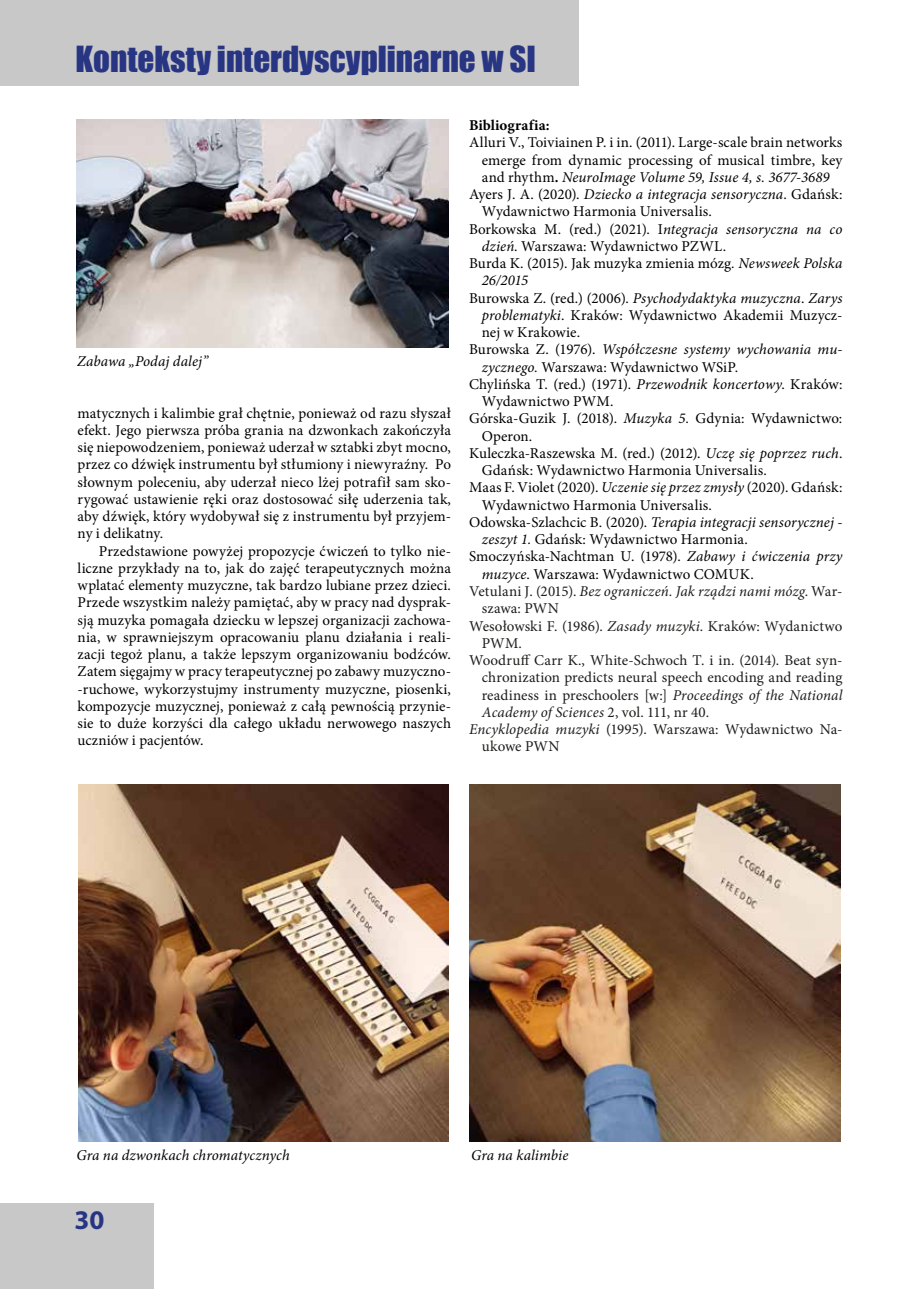
<style>
.page{position:relative;width:919px;height:1289px;background:#fff}
.page>*{position:absolute;margin:0;border:0;box-sizing:border-box;transform-origin:0 0}
.t1{font:33px "Impact";color:#283583}
.t2{font:700 27px "Myriad Pro";color:#283583}
.t3{font:15px/17.2px "Minion Pro";letter-spacing:.005em;color:#000;text-align:justify}
.t4{font:italic 15px "Minion Pro";letter-spacing:.005em;color:#000}
.t5{font:15px "Minion Pro";letter-spacing:.005em;color:#1d1d1b}
.t6{font:italic 15px "Minion Pro";letter-spacing:.005em;color:#1d1d1b}
.t7{font:700 15px "Minion Pro";letter-spacing:.005em;color:#000}
.s1{font-style:normal}
.s2{font-weight:700;font-style:normal}
.s3{font-style:italic}
</style>
<div class="page">
<div style="left:0;top:1203px;width:153px;height:85px;background:#c8c8c8"></div>
<div style="left:0;top:0;width:578px;height:85px;background:#c8c8c8"></div>
<img style="left:78px;top:784px;width:370px;height:357px">
<img style="left:469px;top:784px;width:371px;height:357px">
<img style="left:77px;top:119px;width:371px;height:228px">
<h1 class="t1" style="left:75px;top:34px;width:462px">Konteksty interdyscyplinarne w SI</h1>
<p class="t4" style="left:77px;top:351px;width:133px">Zabawa „Podaj dalej”</p>
<p class="t3" style="left:78px;top:404px;width:375px">matycznych i kalimbie grał chętnie, ponieważ od razu słyszał efekt. Jego pierwsza próba grania na dzwonkach zakończyła się niepowodzeniem, ponieważ uderzał w sztabki zbyt mocno, przez co dźwięk instrumentu był stłumiony i niewyraźny. Po słownym poleceniu, aby uderzał nieco lżej potrafił sam sko&shy;rygować ustawienie ręki oraz dostosować siłę uderzenia tak, aby dźwięk, który wydobywał się z instrumentu był przyjem&shy;ny i delikatny.</p>
<p class="t3" style="left:78px;top:542px;width:375px;text-indent:21px">Przedstawione powyżej propozycje ćwiczeń to tylko nie&shy;liczne przykłady na to, jak do zajęć terapeutycznych można wplatać elementy muzyczne, tak bardzo lubiane przez dzieci.<br>Przede wszystkim należy pamiętać, aby w pracy nad dysprak&shy;sją muzyka pomagała dziecku w lepszej organizacji zachowa&shy;nia, w sprawniejszym opracowaniu planu działania i reali&shy;zacji tegoż planu, a także lepszym organizowaniu bodźców.<br>Zatem sięgajmy w pracy terapeutycznej po zabawy muzyczno--ruchowe, wykorzystujmy instrumenty muzyczne, piosenki, kompozycje muzycznej, ponieważ z całą pewnością przynie&shy;sie to duże korzyści dla całego układu nerwowego naszych uczniów i pacjentów.</p>
<p class="t7" style="left:469px;top:115px;width:82px">Bibliografia:</p>
<p class="t3" style="left:469px;top:134px;width:375px">Alluri V., Toiviainen P. i in. (2011). Large-scale brain networks</p>
<p class="t3" style="left:482px;top:151px;width:362px">emerge from dynamic processing of musical timbre, key</p>
<p class="t4" style="left:482px;top:167px;width:349px"><span class="s1">and rhythm</span><span class="s2">.</span> NeuroImage Volume 59, Issue 4, s. 3677-3689</p>
<p class="t4" style="left:469px;top:184px;width:375px"><span class="s1">Ayers J. A. (2020).</span> Dziecko a integracja sensoryczna<span class="s1">. Gdańsk:</span></p>
<p class="t3" style="left:482px;top:203px;width:232px">Wydawnictwo Harmonia Universalis.</p>
<p class="t3" style="left:469px;top:220px;width:375px">Borkowska M. (red.) (2021). I<span class="s3">ntegracja sensoryczna na co</span></p>
<p class="t3" style="left:482px;top:237px;width:246px"><span class="s3">dzień</span>. Warszawa: Wydawnictwo PZWL.</p>
<p class="t3" style="left:469px;top:255px;width:375px">Burda K. (2015). Jak muzyka zmienia mózg<span class="s3">. Newsweek Polska</span></p>
<p class="t4" style="left:482px;top:270px;width:48px">26/2015</p>
<p class="t4" style="left:469px;top:287px;width:375px"><span class="s1">Burowska Z. (red.) (2006).</span> Psychodydaktyka muzyczna<span class="s1">.</span> Zarys</p>
<p class="t3" style="left:482px;top:306px;width:362px"><span class="s3">problematyki</span>. Kraków: Wydawnictwo Akademii Muzycz-</p>
<p class="t3" style="left:482px;top:324px;width:100px">nej w Krakowie.</p>
<p class="t4" style="left:469px;top:339px;width:375px"><span class="s1">Burowska Z. (1976).</span> Współczesne systemy wychowania mu-</p>
<p class="t3" style="left:482px;top:358px;width:258px"><span class="s3">zycznego.</span> Warszawa: Wydawnictwo WSiP.</p>
<p class="t3" style="left:469px;top:375px;width:375px">Chylińska T. (red.) (1971). <span class="s3">Przewodnik koncertowy</span>. Kraków:</p>
<p class="t3" style="left:482px;top:393px;width:133px">Wydawnictwo PWM.</p>
<p class="t3" style="left:469px;top:410px;width:375px">Górska-Guzik J. (2018). <span class="s3">Muzyka 5.</span> Gdynia: Wydawnictwo:</p>
<p class="t3" style="left:482px;top:427px;width:52px">Operon.</p>
<p class="t3" style="left:469px;top:444px;width:375px">Kuleczka-Raszewska M. (red.) (2012). <span class="s3">Uczę się poprzez ruch</span>.</p>
<p class="t3" style="left:482px;top:462px;width:286px">Gdańsk: Wydawnictwo Harmonia Universalis.</p>
<p class="t3" style="left:469px;top:479px;width:375px">Maas F. Violet (2020). <span class="s3">Uczenie się przez zmysły</span> (2020). Gdańsk:</p>
<p class="t3" style="left:482px;top:496px;width:232px">Wydawnictwo Harmonia Universalis.</p>
<p class="t4" style="left:469px;top:512px;width:375px"><span class="s1">Odowska-Szlachcic B. (2020).</span> Terapia integracji sensorycznej -</p>
<p class="t3" style="left:482px;top:531px;width:267px"><span class="s3">zeszyt 1.</span> Gdańsk: Wydawnictwo Harmonia.</p>
<p class="t3" style="left:469px;top:548px;width:375px">Smoczyńska-Nachtman U. (1978). <span class="s3">Zabawy i ćwiczenia przy</span></p>
<p class="t3" style="left:482px;top:565px;width:273px"><span class="s3">muzyce</span>. Warszawa: Wydawnictwo COMUK.</p>
<p class="t6" style="left:469px;top:581px;width:375px"><span class="s1">Vetulani J. (2015).</span> Bez ograniczeń. Jak rządzi nami mózg<span class="s1">. War-</span></p>
<p class="t5" style="left:482px;top:598px;width:79px">szawa: PWN</p>
<p class="t5" style="left:469px;top:615px;width:375px">Wesołowski F. (1986). <span class="s3">Zasady muzyki</span>. Kraków: Wydanictwo</p>
<p class="t5" style="left:482px;top:633px;width:42px">PWM.</p>
<p class="t5" style="left:469px;top:650px;width:375px">Woodruff Carr K., White-Schwoch T. i in. (2014). Beat syn-</p>
<p class="t5" style="left:482px;top:667px;width:362px">chronization predicts neural speech encoding and reading</p>
<p class="t5" style="left:482px;top:684px;width:362px">readiness in preschoolers [w:] <span class="s3">Proceedings of the National</span></p>
<p class="t6" style="left:482px;top:701px;width:229px">Academy of Sciences <span class="s1">2, vol. 111, nr 40.</span></p>
<p class="t5" style="left:469px;top:719px;width:375px"><span class="s3">Encyklopedia muzyki</span> (1995). Warszawa: Wydawnictwo Na-</p>
<p class="t5" style="left:482px;top:736px;width:79px">ukowe PWN</p>
<p class="t4" style="left:77px;top:1144px;width:214px">Gra na dzwonkach chromatycznych</p>
<h2 class="t2" style="left:74px;top:1202px;width:31px">30</h2>
<p class="t4" style="left:471px;top:1144px;width:99px">Gra na kalimbie</p>
</div>
